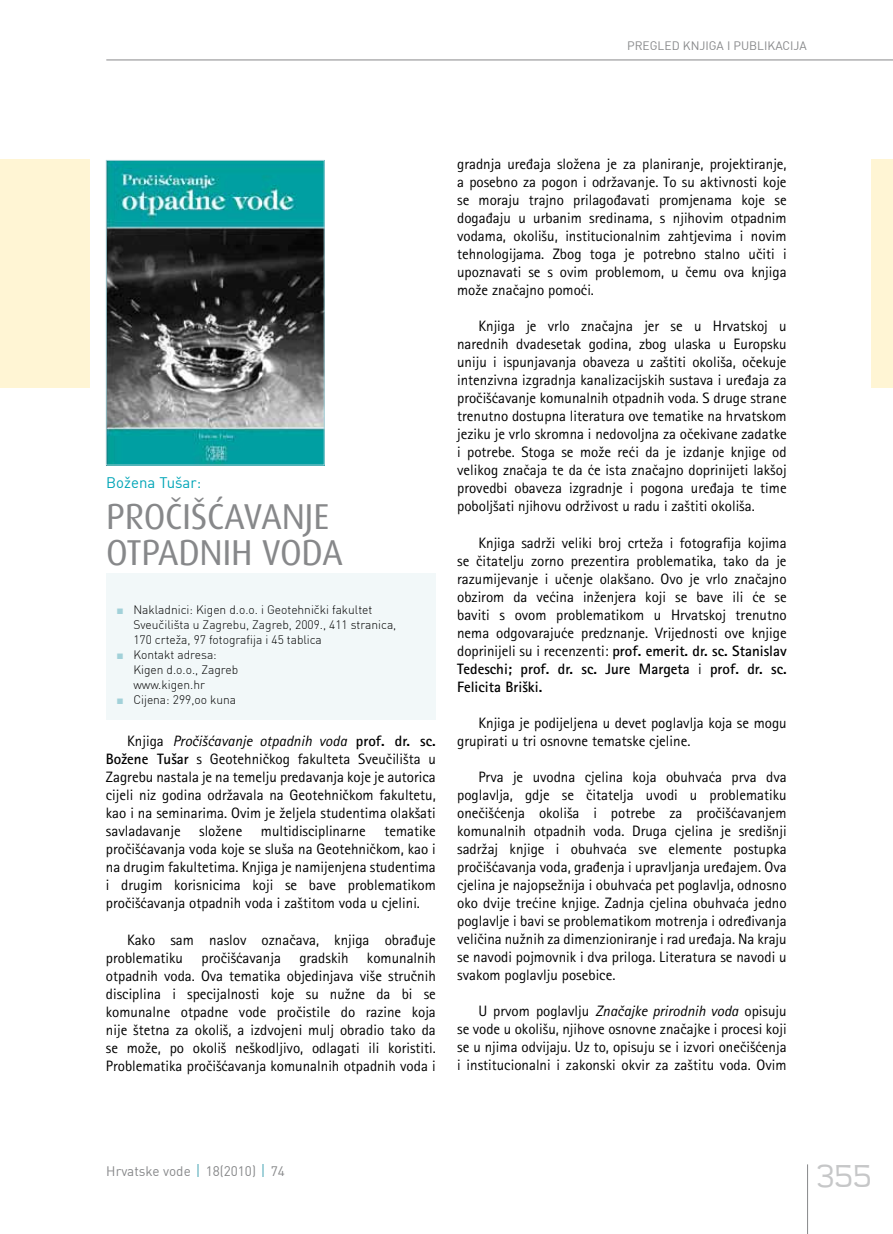
<style>
.page{position:relative;width:893px;height:1234px;background:#fff}
.page>*{position:absolute;margin:0;border:0;box-sizing:border-box;transform-origin:0 0}
.t1{font:36px/36px "Dax";letter-spacing:-.01em;color:#87888a}
.t2{font:300 36px "Teen";color:#c6c7c8}
.t3{font:15px/18px "Rotis Sans Serifklemy";color:#000;text-align:justify}
.t4{font:15px "DIN";color:#00a5b7}
.t5{font:13.5px "DIN";color:#87888a}
.t6{font:12px/15px "DIN Lt";color:#000}
.t7{font:12px "DIN";color:#87888a}
.s1{font-family:"Times New Roman";color:#a2d1d9}
.s2{font-style:italic}
.s3{font-weight:700}
</style>
<div class="page">
<hr style="left:807px;top:1164px;width:1px;height:69px;background:#87888a">
<hr style="left:106px;top:60px;width:787px;height:1px;background:#87888a">
<svg style="left:198px;top:1164px;width:1px;height:12px"></svg>
<svg style="left:263px;top:1164px;width:1px;height:12px"></svg>
<img style="left:108px;top:162px;width:215px;height:301px">
<div style="left:106px;top:160px;width:219px;height:305px;border:1px solid #a2d1d9"></div>
<div style="left:106px;top:573px;width:330px;height:146px;background:#f2f8f9"></div>
<div style="left:872px;top:159px;width:21px;height:228px;background:#fff5d4"></div>
<div style="left:0;top:159px;width:89px;height:228px;background:#fff5d4"></div>
<p class="t7" style="left:627px;top:37px;width:181px">PREGLED KNJIGA I PUBLIKACIJA</p>
<p class="t4" style="left:106px;top:472px;width:96px">Božena Tušar:</p>
<h1 class="t1" style="left:106px;top:498px;width:239px">PROČIŠĆAVANJE<br>OTPADNIH VODA</h1>
<p class="t6" style="left:133px;top:602px;width:264px;text-indent:-17px"><span class="s1">■</span> Nakladnici: Kigen d.o.o. i Geotehnički fakultet<br>Sveučilišta u Zagrebu, Zagreb, 2009., 411 stranica,<br>170 crteža, 97 fotografija i 45 tablica</p>
<p class="t6" style="left:133px;top:647px;width:106px;text-indent:-17px"><span class="s1">■</span> Kontakt adresa:<br>Kigen d.o.o., Zagreb www.kigen.hr</p>
<p class="t6" style="left:116px;top:692px;width:121px"><span class="s1">■</span> Cijena: 299,oo kuna</p>
<p class="t3" style="left:106px;top:732px;width:331px;text-indent:21px">Knjiga <span class="s2">Pročišćavanje otpadnih voda</span> <span class="s3">prof. dr. sc.<br>Božene Tušar</span> s Geotehničkog fakulteta Sveučilišta u Zagrebu nastala je na temelju predavanja koje je autorica cijeli niz godina održavala na Geotehničkom fakultetu, kao i na seminarima. Ovim je željela studentima olakšati savladavanje složene multidisciplinarne tematike pročišćavanja voda koje se sluša na Geotehničkom, kao i na drugim fakultetima. Knjiga je namijenjena studentima i drugim korisnicima koji se bave problematikom pročišćavanja otpadnih voda i zaštitom voda u cjelini.</p>
<p class="t3" style="left:106px;top:930px;width:331px;text-indent:21px">Kako sam naslov označava, knjiga obrađuje problematiku pročišćavanja gradskih komunalnih otpadnih voda. Ova tematika objedinjava više stručnih disciplina i specijalnosti koje su nužne da bi se komunalne otpadne vode pročistile do razine koja nije štetna za okoliš, a izdvojeni mulj obradio tako da se može, po okoliš neškodljivo, odlagati ili koristiti.<br>Problematika pročišćavanja komunalnih otpadnih voda i</p>
<p class="t3" style="left:457px;top:155px;width:331px">gradnja uređaja složena je za planiranje, projektiranje, a posebno za pogon i održavanje. To su aktivnosti koje se moraju trajno prilagođavati promjenama koje se događaju u urbanim sredinama, s njihovim otpadnim vodama, okolišu, institucionalnim zahtjevima i novim tehnologijama. Zbog toga je potrebno stalno učiti i upoznavati se s ovim problemom, u čemu ova knjiga može značajno pomoći.</p>
<p class="t3" style="left:457px;top:317px;width:331px;text-indent:21px">Knjiga je vrlo značajna jer se u Hrvatskoj u narednih dvadesetak godina, zbog ulaska u Europsku uniju i ispunjavanja obaveza u zaštiti okoliša, očekuje intenzivna izgradnja kanalizacijskih sustava i uređaja za pročišćavanje komunalnih otpadnih voda. S druge strane trenutno dostupna literatura ove tematike na hrvatskom jeziku je vrlo skromna i nedovoljna za očekivane zadatke i potrebe. Stoga se može reći da je izdanje knjige od velikog značaja te da će ista značajno doprinijeti lakšoj provedbi obaveza izgradnje i pogona uređaja te time poboljšati njihovu održivost u radu i zaštiti okoliša.</p>
<p class="t3" style="left:457px;top:533px;width:331px;text-indent:21px">Knjiga sadrži veliki broj crteža i fotografija kojima se čitatelju zorno prezentira problematika, tako da je razumijevanje i učenje olakšano. Ovo je vrlo značajno obzirom da većina inženjera koji se bave ili će se baviti s ovom problematikom u Hrvatskoj trenutno nema odgovarajuće predznanje. Vrijednosti ove knjige doprinijeli su i recenzenti: <span class="s3">prof. emerit. dr. sc. Stanislav Tedeschi; prof. dr. sc. Jure Margeta</span> i <span class="s3">prof. dr. sc.<br>Felicita Briški.</span></p>
<p class="t3" style="left:457px;top:713px;width:331px;text-indent:21px">Knjiga je podijeljena u devet poglavlja koja se mogu grupirati u tri osnovne tematske cjeline.</p>
<p class="t3" style="left:457px;top:767px;width:331px;text-indent:21px">Prva je uvodna cjelina koja obuhvaća prva dva poglavlja, gdje se čitatelja uvodi u problematiku onečišćenja okoliša i potrebe za pročišćavanjem komunalnih otpadnih voda. Druga cjelina je središnji sadržaj knjige i obuhvaća sve elemente postupka pročišćavanja voda, građenja i upravljanja uređajem. Ova cjelina je najopsežnija i obuhvaća pet poglavlja, odnosno oko dvije trećine knjige. Zadnja cjelina obuhvaća jedno poglavlje i bavi se problematikom motrenja i određivanja veličina nužnih za dimenzioniranje i rad uređaja. Na kraju se navodi pojmovnik i dva priloga. Literatura se navodi u svakom poglavlju posebice.</p>
<p class="t3" style="left:457px;top:1001px;width:331px;text-indent:21px">U prvom poglavlju <span class="s2">Značajke prirodnih voda</span> opisuju se vode u okolišu, njihove osnovne značajke i procesi koji se u njima odvijaju. Uz to, opisuju se i izvori onečišćenja i institucionalni i zakonski okvir za zaštitu voda. Ovim</p>
<p class="t5" style="left:106px;top:1161px;width:180px">Hrvatske vode 18(2010) 74</p>
<h1 class="t2" style="left:816px;top:1156px;width:56px">355</h1>
</div>
